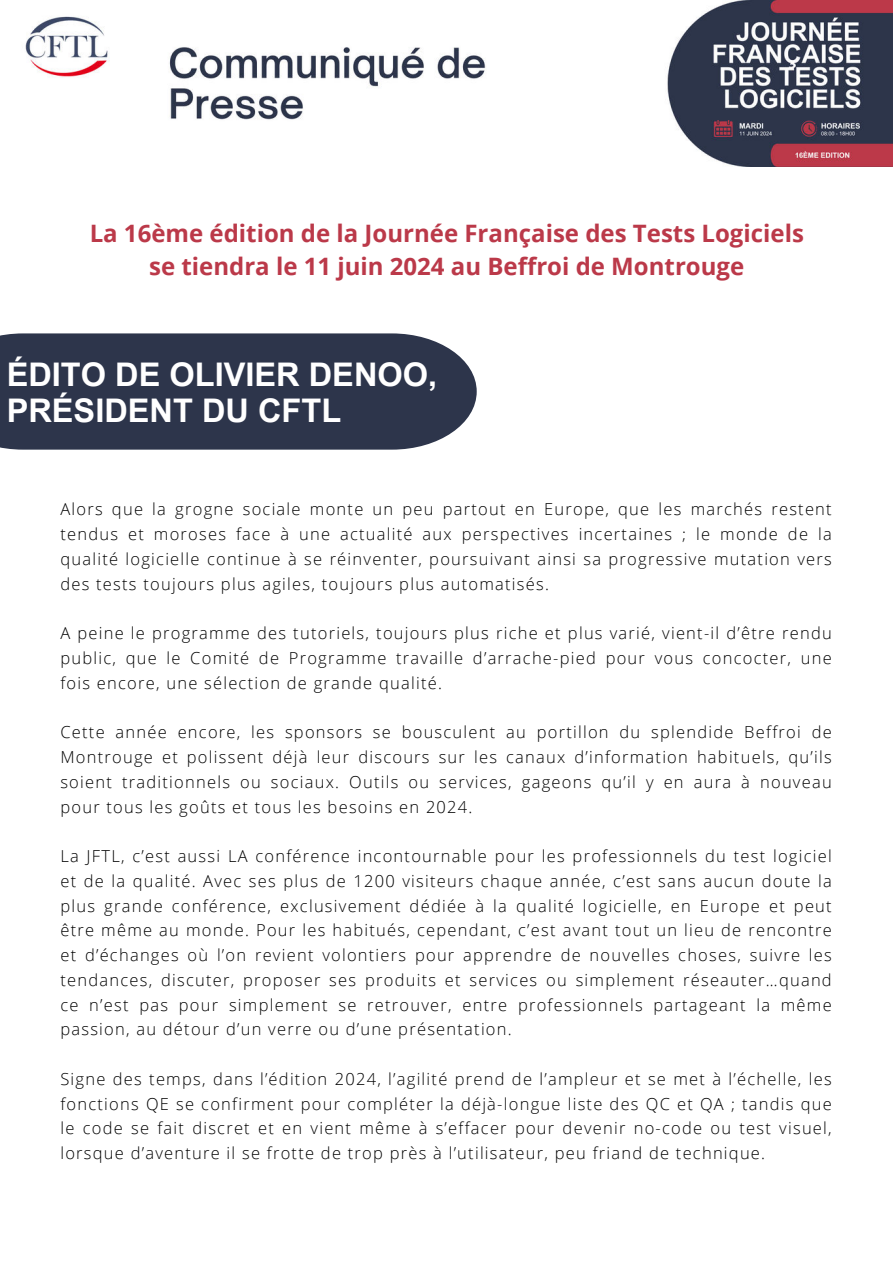
<style>
.page{position:relative;width:893px;height:1264px;background:#fff}
.page>*{position:absolute;margin:0;border:0;box-sizing:border-box;transform-origin:0 0}
.t1{font:700 32.55px/36px "Arial Unicode MS";color:#fff}
.t2{font:700 24px/32.7px "Open Sans";color:#bb3949;text-align:center}
.t3{font:300 16.5px/24.8px "Open Sans";letter-spacing:.075em;color:#000;text-align:justify}
</style>
<div class="page">
<img style="left:25px;top:0;width:867px;height:166px">
<div style="left:0;top:333px;width:476px;height:116px;background:#2d354b"></div>
<h2 class="t2" style="left:90px;top:217px;width:715px">La 16ème édition de la Journée Française des Tests Logiciels se tiendra le 11 juin 2024 au Beffroi de Montrouge</h2>
<h1 class="t1" style="left:7px;top:357px;width:432px">ÉDITO DE OLIVIER DENOO,<br>PRÉSIDENT DU CFTL</h1>
<p class="t3" style="left:60px;top:496px;width:772px">Alors que la grogne sociale monte un peu partout en Europe, que les marchés restent tendus et moroses face à une actualité aux perspectives incertaines ; le monde de la qualité logicielle continue à se réinventer, poursuivant ainsi sa progressive mutation vers des tests toujours plus agiles, toujours plus automatisés.</p>
<p class="t3" style="left:60px;top:620px;width:772px">A peine le programme des tutoriels, toujours plus riche et plus varié, vient-il d’être rendu public, que le Comité de Programme travaille d’arrache-pied pour vous concocter, une fois encore, une sélection de grande qualité.</p>
<p class="t3" style="left:60px;top:719px;width:772px">Cette année encore, les sponsors se bousculent au portillon du splendide Beffroi de Montrouge et polissent déjà leur discours sur les canaux d’information habituels, qu’ils soient traditionnels ou sociaux. Outils ou services, gageons qu’il y en aura à nouveau pour tous les goûts et tous les besoins en 2024.</p>
<p class="t3" style="left:60px;top:843px;width:772px">La JFTL, c’est aussi LA conférence incontournable pour les professionnels du test logiciel et de la qualité. Avec ses plus de 1200 visiteurs chaque année, c’est sans aucun doute la plus grande conférence, exclusivement dédiée à la qualité logicielle, en Europe et peut être même au monde. Pour les habitués, cependant, c’est avant tout un lieu de rencontre et d’échanges où l’on revient volontiers pour apprendre de nouvelles choses, suivre les tendances, discuter, proposer ses produits et services ou simplement réseauter…quand ce n’est pas pour simplement se retrouver, entre professionnels partageant la même passion, au détour d’un verre ou d’une présentation.</p>
<p class="t3" style="left:60px;top:1066px;width:772px">Signe des temps, dans l’édition 2024, l’agilité prend de l’ampleur et se met à l’échelle, les fonctions QE se confirment pour compléter la déjà-longue liste des QC et QA ; tandis que le code se fait discret et en vient même à s’effacer pour devenir no-code ou test visuel, lorsque d’aventure il se frotte de trop près à l’utilisateur, peu friand de technique.</p>
</div>
